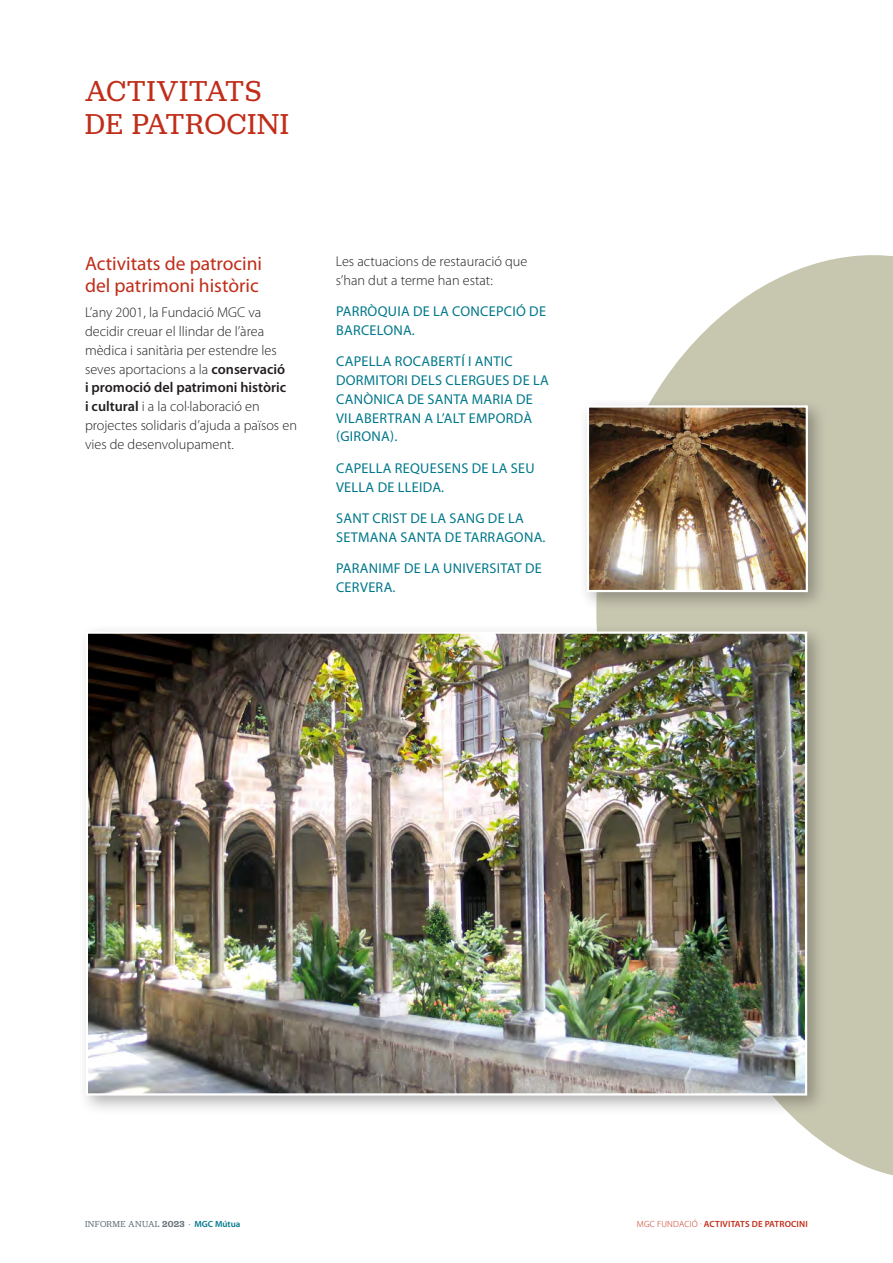
<style>
.page{position:relative;width:893px;height:1263px;background:#fff}
.page>*{position:absolute;margin:0;border:0;box-sizing:border-box;transform-origin:0 0}
.títol_2{font:30px "Jubilat";letter-spacing:.03em;color:#c02d19}
.títol_3_area{font:19.5px "Myriad Pro";color:#c02d19}
.fundacio_text_base{font:300 14.25px/18.8px "Myriad Pro";color:#231f20}
.fundacio_text_base_DESTACA{font:14.25px/18.8px "Myriad Pro";letter-spacing:.02em;color:#00788b}
.t1{font:600 9px "Myriad Pro";letter-spacing:.02em;color:#c02d19}
.t2{font:9px "Jubilat";letter-spacing:.03em;color:#6a747b}
.s1{font-weight:600}
.s2{font-family:"Myriad Pro"}
.s3{font-family:"Myriad Pro";font-weight:600;color:#00788b}
.s4{font-weight:300}
</style>
<div class="page">
<svg style="left:596px;top:255px;width:297px;height:921px;fill:#c7c6af"></svg>
<div style="left:78px;top:623px;width:749px;height:493px;background:#231f20;opacity:.35"></div>
<img style="left:85px;top:630px;width:723px;height:467px">
<div style="left:579px;top:397px;width:249px;height:215px;background:#231f20;opacity:.35"></div>
<img style="left:586px;top:404px;width:223px;height:189px">
<p class="títol_2" style="left:85px;top:72px;width:178px">ACTIVITATS</p>
<p class="títol_2" style="left:85px;top:105px;width:205px">DE PATROCINI</p>
<p class="títol_3_area" style="left:85px;top:253px;width:179px">Activitats de patrocini</p>
<p class="títol_3_area" style="left:85px;top:275px;width:175px">del patrimoni històric</p>
<p class="fundacio_text_base" style="left:85px;top:303px;width:213px">L’any 2001, la Fundació MGC va decidir creuar el llindar de l’àrea mèdica i sanitària per estendre les seves aportacions a la <span class="s1">conservació<br>i promoció del patrimoni històric<br>i cultural</span> i a la col·laboració en projectes solidaris d’ajuda a països en vies de desenvolupament.</p>
<p class="fundacio_text_base" style="left:336px;top:252px;width:193px">Les actuacions de restauració que s’han dut a terme han estat:</p>
<p class="fundacio_text_base_DESTACA" style="left:336px;top:302px;width:212px">PARRÒQUIA DE LA CONCEPCIÓ DE<br>BARCELONA.</p>
<p class="fundacio_text_base_DESTACA" style="left:336px;top:352px;width:214px">CAPELLA ROCABERTÍ I ANTIC<br>DORMITORI DELS CLERGUES DE LA<br>CANÒNICA DE SANTA MARIA DE<br>VILABERTRAN A L’ALT EMPORDÀ (GIRONA).</p>
<p class="fundacio_text_base_DESTACA" style="left:336px;top:459px;width:200px">CAPELLA REQUESENS DE LA SEU<br>VELLA DE LLEIDA.</p>
<p class="fundacio_text_base_DESTACA" style="left:336px;top:509px;width:211px">SANT CRIST DE LA SANG DE LA<br>SETMANA SANTA DE TARRAGONA.</p>
<p class="fundacio_text_base_DESTACA" style="left:336px;top:560px;width:207px">PARANIMF DE LA UNIVERSITAT DE<br>CERVERA.</p>
<p class="t2" style="left:85px;top:1218px;width:157px">INFORME ANUAL <span class="s1">2023</span> <span class="s2">·</span> <span class="s3">MGC Mútua</span></p>
<p class="t1" style="left:637px;top:1219px;width:172px"><span class="s4">MGC FUNDACIÓ ·</span> ACTIVITATS DE PATROCINI</p>
</div>
